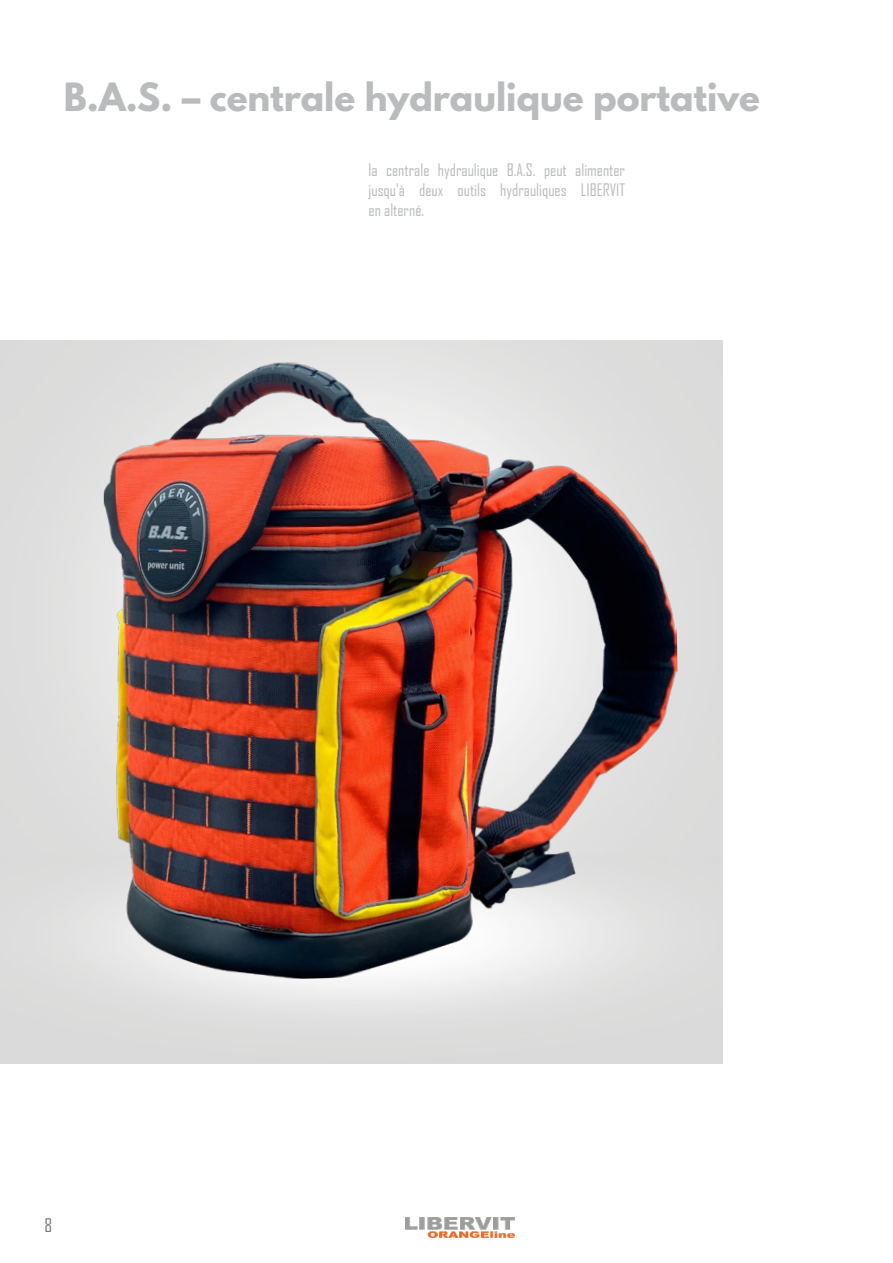
<style>
.page{position:relative;width:893px;height:1263px;background:#fff}
.page>*{position:absolute;margin:0;border:0;box-sizing:border-box;transform-origin:0 0}
.t1{font:700 34.5px "League Spartan";color:#babbbd}
.t2{font:18px "Agency FB";color:#76777a}
.t3{font:16.5px/19.8px "Agency FB";color:#babbbd;text-align:justify}
</style>
<div class="page">
<img style="left:406px;top:1217px;width:108px;height:21px">
<img style="left:101px;top:356px;width:582px;height:626px">
<h1 class="t1" style="left:64px;top:70px;width:697px">B.A.S. – centrale hydraulique portative</h1>
<p class="t3" style="left:369px;top:160px;width:258px">la centrale hydraulique B.A.S. peut alimenter jusqu'à deux outils hydrauliques LIBERVIT en alterné.</p>
<p class="t2" style="left:45px;top:1214px;width:9px">8</p>
</div>
